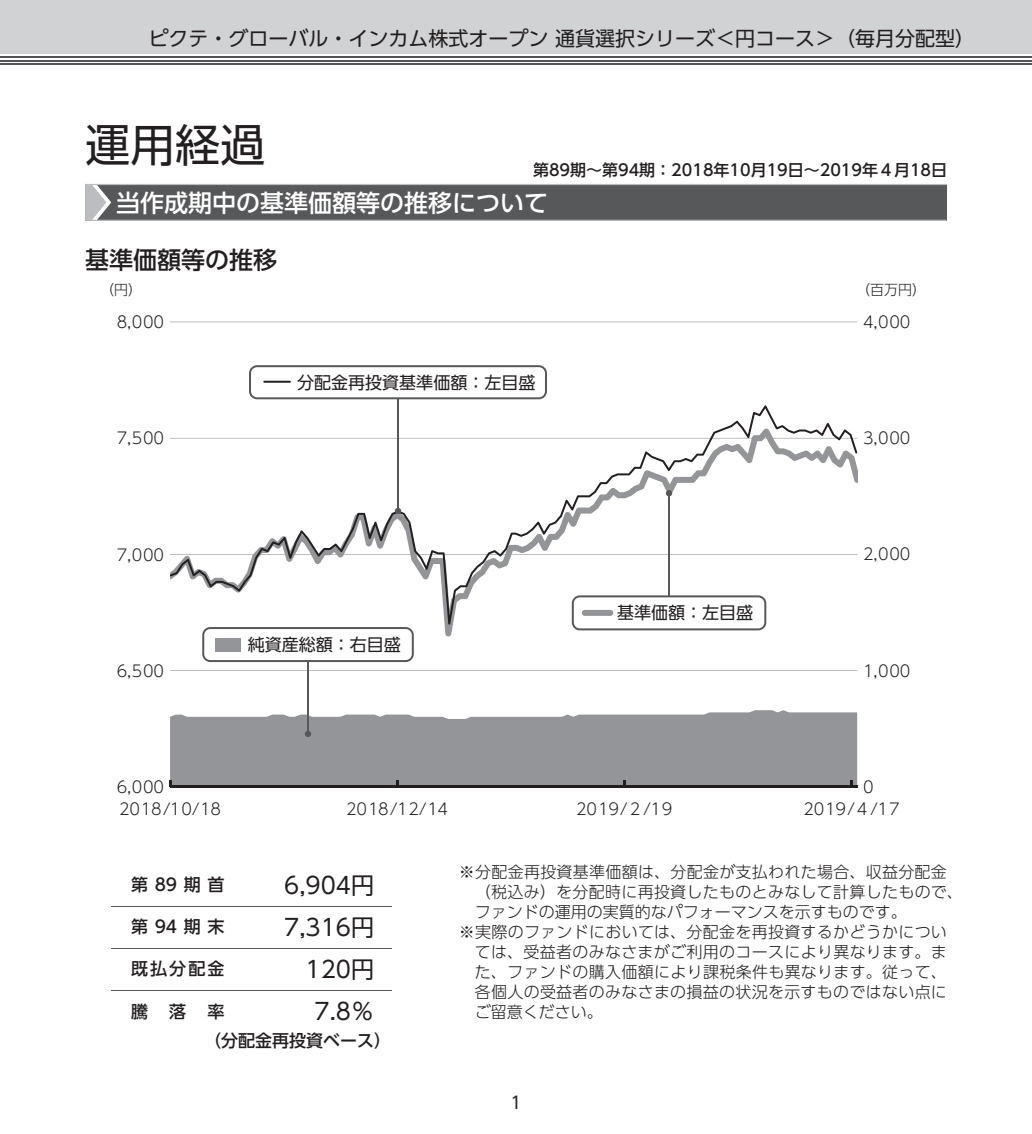
<style>
.page{position:relative;width:1032px;height:1134px;background:#fff}
.page>*{position:absolute;margin:0;border:0;box-sizing:border-box;transform-origin:0 0}
.t1{font:45px "UD Shin Go Pro Regular 90 msp RKSJ H";color:#231f20}
.t2{font:24px "UD Shin Go Pro Medium 90 msp RKSJ H";color:#fff}
.t3{font:24px "UD Shin Go Pro Medium 90 msp RKSJ H";color:#231f20}
.t4{font:23px "UD Shin Go Pro Regular 90 msp RKSJ H";color:#231f20}
.t5{font:20px "UD Shin Go Pro Regular 90 msp RKSJ H";color:#231f20}
.t6{font:17px "UD Shin Go Pro Regular 90 msp RKSJ H";color:#231f20}
.t7{font:17px "UD Shin Go Pro Medium 90 msp RKSJ H";letter-spacing:.06em;color:#231f20}
.t8{font:17px "UD Shin Go Pro Medium 90 msp RKSJ H";color:#231f20}
.t9{font:16px "UD Shin Go Pro Light 90 msp RKSJ H";letter-spacing:.02em;color:#231f20}
.t10{font:16px "UD Shin Go Pro Light 90 msp RKSJ H";color:#231f20}
.t11{font:16px "UD Shin Go Pro Medium 90 msp RKSJ H";color:#231f20}
.t12{font:14px "UD Shin Go Pro Light 90 msp RKSJ H";color:#231f20}
</style>
<div class="page">
<div style="left:0;top:0;width:1032px;height:54px;background:#d1d2d4"></div>
<hr style="left:0;top:63px;width:1032px;height:2px;background:#535355">
<hr style="left:0;top:60px;width:1032px;height:1px;background:#535355">
<hr style="left:0;top:56px;width:1032px;height:2px;background:#535355">
<div style="left:85px;top:184px;width:862px;height:36px;background:#57585a"></div>
<hr style="left:85px;top:220px;width:861px;height:1px;background:#bcbdc0">
<hr style="left:85px;top:184px;width:862px;height:1px;background:#bcbdc0">
<svg style="left:85px;top:185px;width:26px;height:35px"></svg>
<svg style="left:170px;top:710px;width:687px;height:71px;fill:#939598"></svg>
<svg style="left:170px;top:670px;width:687px;height:1px"></svg>
<svg style="left:170px;top:322px;width:687px;height:1px"></svg>
<svg style="left:169px;top:781px;width:688px;height:7px"></svg>
<svg style="left:170px;top:405px;width:687px;height:220px"></svg>
<hr style="left:307px;top:661px;width:2px;height:73px;background:#57585a">
<svg style="left:305px;top:731px;width:6px;height:6px"></svg>
<svg style="left:202px;top:627px;width:212px;height:35px"></svg>
<div style="left:215px;top:638px;width:26px;height:13px;background:#939598"></div>
<hr style="left:668px;top:493px;width:2px;height:112px;background:#57585a">
<svg style="left:666px;top:490px;width:6px;height:6px"></svg>
<svg style="left:572px;top:595px;width:194px;height:35px"></svg>
<div style="left:582px;top:610px;width:31px;height:6px;background:#939598;border-radius:3px"></div>
<hr style="left:397px;top:384px;width:2px;height:127px;background:#57585a">
<svg style="left:395px;top:508px;width:6px;height:6px"></svg>
<svg style="left:249px;top:365px;width:298px;height:34px"></svg>
<hr style="left:263px;top:381px;width:28px;height:2px;background:#231f20">
<hr style="left:111px;top:906px;width:280px;height:1px;background:#57585a">
<hr style="left:111px;top:948px;width:280px;height:1px;background:#57585a">
<hr style="left:111px;top:990px;width:280px;height:1px;background:#57585a">
<p class="t5" style="left:148px;top:31px;width:828px">ピクテ・グローバル・インカム株式オープン 通貨選択シリーズ＜円コース＞（毎月分配型）</p>
<h1 class="t1" style="left:85px;top:128px;width:181px">運用経過</h1>
<p class="t11" style="left:533px;top:164px;width:416px">第89期～第94期：2018年10月19日～2019年４月18日</p>
<h2 class="t2" style="left:116px;top:193px;width:434px">当作成期中の基準価額等の推移について</h2>
<h2 class="t3" style="left:85px;top:251px;width:194px">基準価額等の推移</h2>
<p class="t12" style="left:100px;top:285px;width:43px">（円）</p>
<p class="t12" style="left:856px;top:285px;width:71px">（百万円）</p>
<p class="t9" style="left:117px;top:316px;width:49px">8,000</p>
<p class="t9" style="left:863px;top:316px;width:49px">4,000</p>
<p class="t6" style="left:297px;top:376px;width:239px">分配金再投資基準価額：左目盛</p>
<p class="t9" style="left:117px;top:432px;width:49px">7,500</p>
<p class="t9" style="left:863px;top:432px;width:49px">3,000</p>
<p class="t9" style="left:117px;top:548px;width:49px">7,000</p>
<p class="t9" style="left:863px;top:548px;width:49px">2,000</p>
<p class="t6" style="left:617px;top:606px;width:137px">基準価額：左目盛</p>
<p class="t6" style="left:248px;top:638px;width:154px">純資産総額：右目盛</p>
<p class="t9" style="left:117px;top:665px;width:49px">6,500</p>
<p class="t9" style="left:863px;top:665px;width:49px">1,000</p>
<p class="t9" style="left:117px;top:781px;width:49px">6,000</p>
<p class="t9" style="left:119px;top:803px;width:103px">2018/10/18</p>
<p class="t9" style="left:863px;top:781px;width:12px">0</p>
<p class="t9" style="left:346px;top:803px;width:103px">2018/12/14</p>
<p class="t9" style="left:576px;top:803px;width:98px">2019/２/19</p>
<p class="t9" style="left:803px;top:803px;width:98px">2019/４/17</p>
<p class="t7" style="left:131px;top:878px;width:95px">第89期首</p>
<h3 class="t4" style="left:284px;top:876px;width:91px">6,904円</h3>
<p class="t7" style="left:131px;top:921px;width:95px">第94期末</p>
<h3 class="t4" style="left:284px;top:918px;width:91px">7,316円</h3>
<p class="t7" style="left:131px;top:963px;width:95px">既払分配金</p>
<h3 class="t4" style="left:306px;top:960px;width:70px">120円</h3>
<p class="t7" style="left:131px;top:1005px;width:18px">騰</p>
<p class="t7" style="left:169px;top:1005px;width:18px">落</p>
<p class="t7" style="left:208px;top:1005px;width:18px">率</p>
<h3 class="t4" style="left:314px;top:1002px;width:61px">7.8％</h3>
<p class="t8" style="left:204px;top:1035px;width:188px">（分配金再投資ベース）</p>
<p class="t9" style="left:459px;top:866px;width:489px">※分配金再投資基準価額は、分配金が支払われた場合、収益分配金</p>
<p class="t9" style="left:475px;top:886px;width:490px">（税込み）を分配時に再投資したものとみなして計算したもので、</p>
<p class="t10" style="left:475px;top:906px;width:434px">ファンドの運用の実質的なパフォーマンスを示すものです。</p>
<p class="t9" style="left:459px;top:926px;width:490px">※実際のファンドにおいては、分配金を再投資するかどうかについ</p>
<p class="t9" style="left:475px;top:946px;width:473px">ては、受益者のみなさまがご利用のコースにより異なります。ま</p>
<p class="t9" style="left:475px;top:966px;width:474px">た、ファンドの購入価額により課税条件も異なります。従って、</p>
<p class="t9" style="left:475px;top:986px;width:474px">各個人の受益者のみなさまの損益の状況を示すものではない点に</p>
<p class="t10" style="left:475px;top:1006px;width:130px">ご留意ください。</p>
<p class="t6" style="left:510px;top:1096px;width:13px">1</p>
</div>
